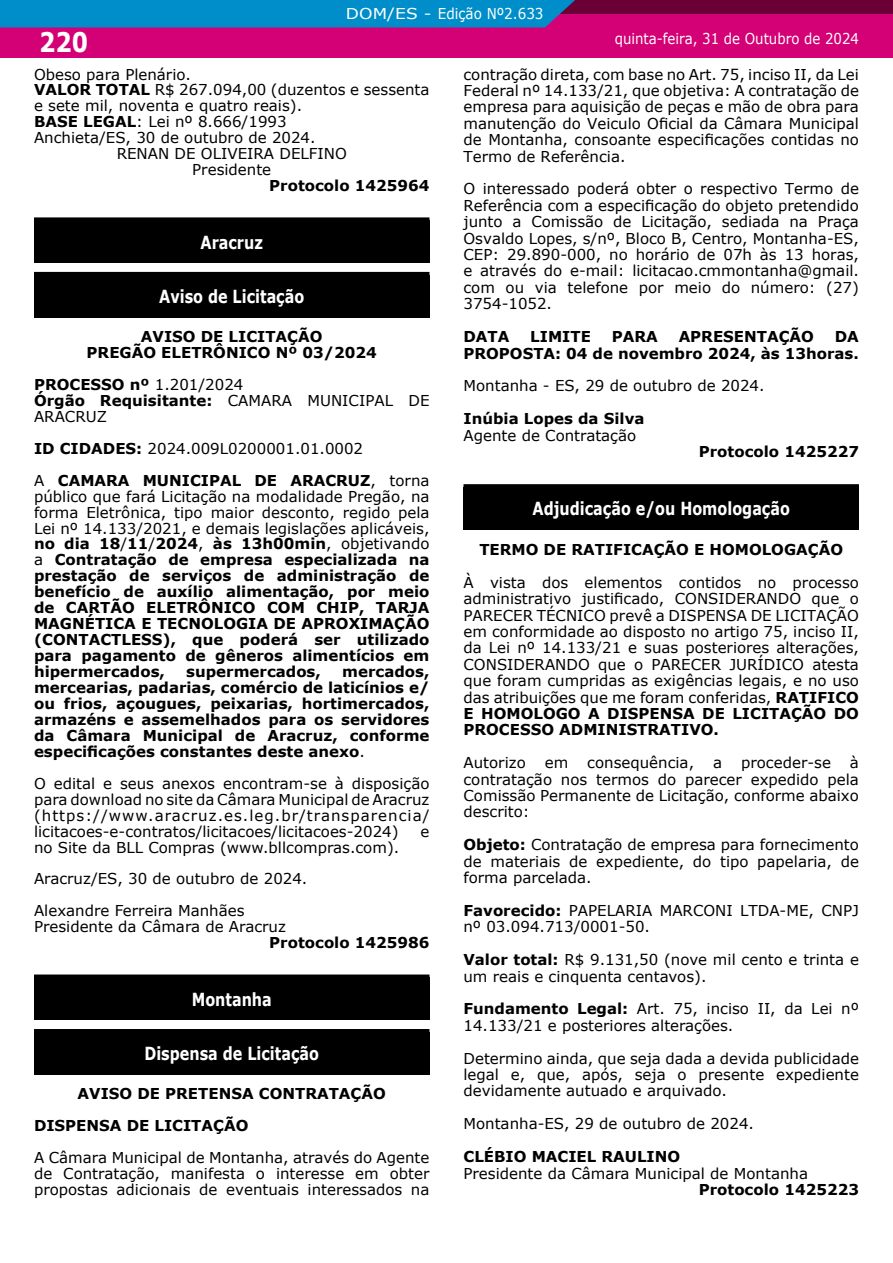
<style>
.page{position:relative;width:893px;height:1263px;background:#fff}
.page>*{position:absolute;margin:0;border:0;box-sizing:border-box;transform-origin:0 0}
.t1{font:700 27px "Verdana";color:#fff;scale:.85 1}
.t2{font:700 18px "Verdana";color:#fff;scale:.8 1}
.t3{font:15px/16.4px "Verdana";color:#000;text-align:justify}
.t4{font:700 15px/15.9px "Verdana";color:#000}
.t5{font:15px "Verdana";color:#fff;scale:.89 1}
.t6{font:15px "Verdana";color:#fff;scale:1.14 1}
.s1{font-weight:700}
.s2{font-weight:400}
</style>
<div class="page">
<div style="left:0;top:0;width:893px;height:57px;background:#d40075"></div>
<div style="left:0;top:0;width:893px;height:14px;background:#6b0037"></div>
<div style="left:0;top:0;width:575px;height:27px;background:#008eca"></div>
<div style="left:34px;top:220px;width:395px;height:43px;background:#000"></div>
<div style="left:34px;top:217px;width:395px;height:6px;background:#000"></div>
<div style="left:34px;top:275px;width:395px;height:42px;background:#000"></div>
<div style="left:34px;top:272px;width:395px;height:6px;background:#000"></div>
<div style="left:34px;top:977px;width:395px;height:43px;background:#000"></div>
<div style="left:34px;top:974px;width:395px;height:6px;background:#000"></div>
<div style="left:34px;top:1032px;width:395px;height:42px;background:#000"></div>
<div style="left:34px;top:1029px;width:395px;height:6px;background:#000"></div>
<div style="left:463px;top:487px;width:396px;height:43px;background:#000"></div>
<div style="left:463px;top:484px;width:396px;height:6px;background:#000"></div>
<h1 class="t1" style="left:39px;top:23px;width:59px">220</h1>
<p class="t6" style="left:346px;top:3px;width:175px">DOM/ES - Edição Nº2.633</p>
<p class="t5" style="left:615px;top:28px;width:276px">quinta-feira, 31 de Outubro de 2024</p>
<p class="t3" style="left:34px;top:66px;width:159px">Obeso para Plenário.</p>
<p class="t3" style="left:34px;top:82px;width:397px"><span class="s1">VALOR TOTAL</span> R$ 267.094,00 (duzentos e sessenta</p>
<p class="t3" style="left:34px;top:98px;width:270px">e sete mil, noventa e quatro reais).</p>
<p class="t3" style="left:34px;top:114px;width:254px"><span class="s1">BASE LEGAL</span>: Lei nº 8.666/1993</p>
<p class="t3" style="left:34px;top:129px;width:283px">Anchieta/ES, 30 de outubro de 2024.</p>
<p class="t3" style="left:117px;top:145px;width:232px">RENAN DE OLIVEIRA DELFINO</p>
<p class="t3" style="left:192px;top:161px;width:80px">Presidente</p>
<p class="t4" style="left:269px;top:177px;width:162px">Protocolo 1425964</p>
<p class="t2" style="left:201px;top:229px;width:80px">Aracruz</p>
<p class="t2" style="left:159px;top:284px;width:183px">Aviso de Licitação</p>
<p class="t4" style="left:87px;top:328px;width:292px;text-align:center">AVISO DE LICITAÇÃO<br>PREGÃO ELETRÔNICO Nº 03/2024</p>
<p class="t3" style="left:34px;top:376px;width:397px;line-height:15.9px;text-align:left"><span class="s1">PROCESSO nº</span> 1.201/2024<br><span class="s1">Órgão Requisitante:</span> CAMARA MUNICIPAL DE<br>ARACRUZ</p>
<p class="t4" style="left:34px;top:432px;width:397px;line-height:32px">ID CIDADES: <span class="s2">2024.009L0200001.01.0002<br>A</span> CAMARA MUNICIPAL DE ARACRUZ<span class="s2">, torna</span></p>
<p class="t4" style="left:34px;top:488px;width:397px;text-align:justify"><span class="s2">público que fará Licitação na modalidade Pregão, na forma Eletrônica, tipo maior desconto, regido pela Lei nº 14.133/2021, e demais legislações aplicáveis, </span>no dia 18<span class="s2">/</span>11<span class="s2">/</span>2024<span class="s2">,</span> às 13h00min<span class="s2">, objetivando a</span> Contratação de empresa especializada na prestação de serviços de administração de benefício de auxílio alimentação, por meio de CARTÃO ELETRÔNICO COM CHIP, TARJA MAGNÉTICA E TECNOLOGIA DE APROXIMAÇÃO (CONTACTLESS), que poderá ser utilizado para pagamento de gêneros alimentícios em hipermercados,</p>
<p class="t4" style="left:34px;top:663px;width:397px;text-align:justify;text-indent:308px">mercados, mercearias, padarias, comércio de laticínios e/ ou frios, açougues, peixarias, hortimercados, armazéns e assemelhados para os servidores da Câmara Municipal de Aracruz, conforme especificações constantes deste anexo<span class="s2">.</span></p>
<p class="t3" style="left:34px;top:775px;width:397px;line-height:15.9px">O edital e seus anexos encontram-se à disposição para download no site da Câmara Municipal de Aracruz (https://www.aracruz.es.leg.br/transparencia/ licitacoes-e-contratos/licitacoes/licitacoes-2024)</p>
<p class="t4" style="left:186px;top:663px;width:136px">supermercados,</p>
<p class="t3" style="left:421px;top:823px;width:10px">e</p>
<p class="t3" style="left:34px;top:831px;width:367px;line-height:32px;text-align:left">no Site da BLL Compras (www.bllcompras.com).<br>Aracruz/ES, 30 de outubro de 2024.<br>Alexandre Ferreira Manhães</p>
<p class="t3" style="left:34px;top:918px;width:253px">Presidente da Câmara de Aracruz</p>
<p class="t4" style="left:269px;top:934px;width:162px">Protocolo 1425986</p>
<p class="t2" style="left:192px;top:986px;width:102px">Montanha</p>
<p class="t2" style="left:144px;top:1041px;width:220px">Dispensa de Licitação</p>
<p class="t4" style="left:34px;top:1077px;width:353px;line-height:32px;text-indent:44px">AVISO DE PRETENSA CONTRATAÇÃO<br>DISPENSA DE LICITAÇÃO</p>
<p class="t3" style="left:34px;top:1149px;width:397px;line-height:15.9px">A Câmara Municipal de Montanha, através do Agente de Contratação, manifesta o interesse em obter propostas adicionais de eventuais interessados na</p>
<p class="t3" style="left:463px;top:66px;width:397px">contração direta, com base no Art. 75, inciso II, da Lei Federal nº 14.133/21, que objetiva: A contratação de empresa para aquisição de peças e mão de obra para manutenção do Veiculo Oficial da Câmara Municipal de Montanha, consoante especificações contidas no Termo de Referência.</p>
<p class="t3" style="left:463px;top:181px;width:397px">O interessado poderá obter o respectivo Termo de Referência com a especificação do objeto pretendido junto a Comissão de Licitação, sediada na Praça Osvaldo Lopes, s/nº, Bloco B, Centro, Montanha-ES, CEP: 29.890-000, no horário de 07h às 13 horas, e através do e-mail: licitacao.cmmontanha@gmail. com ou via telefone por meio do número: (27)<br>3754-1052.</p>
<p class="t4" style="left:463px;top:328px;width:47px">DATA</p>
<p class="t4" style="left:530px;top:328px;width:62px">LIMITE</p>
<p class="t4" style="left:612px;top:328px;width:48px">PARA</p>
<p class="t4" style="left:679px;top:328px;width:137px">APRESENTAÇÃO</p>
<p class="t4" style="left:463px;top:328px;width:397px;line-height:16.4px;text-align:right">DA<br>PROPOSTA: 04 de novembro 2024, às 13horas.</p>
<p class="t3" style="left:463px;top:378px;width:303px">Montanha - ES, 29 de outubro de 2024.</p>
<p class="t4" style="left:463px;top:410px;width:182px">Inúbia Lopes da Silva</p>
<p class="t3" style="left:463px;top:427px;width:174px">Agente de Contratação</p>
<p class="t4" style="left:699px;top:443px;width:162px">Protocolo 1425227</p>
<p class="t2" style="left:532px;top:496px;width:323px">Adjudicação e/ou Homologação</p>
<p class="t4" style="left:479px;top:541px;width:365px">TERMO DE RATIFICAÇÃO E HOMOLOGAÇÃO</p>
<p class="t3" style="left:463px;top:574px;width:397px">À vista dos elementos contidos no processo administrativo justificado, CONSIDERANDO que o PARECER TÉCNICO prevê a DISPENSA DE LICITAÇÃO em conformidade ao disposto no artigo 75, inciso II, da Lei nº 14.133/21 e suas posteriores alterações, CONSIDERANDO que o PARECER JURÍDICO atesta que foram cumpridas as exigências legais, e no uso das atribuições que me foram conferidas, <span class="s1">RATIFICO E HOMOLOGO A DISPENSA DE LICITAÇÃO DO PROCESSO ADMINISTRATIVO.</span></p>
<p class="t3" style="left:463px;top:754px;width:64px">Autorizo</p>
<p class="t3" style="left:545px;top:754px;width:25px">em</p>
<p class="t3" style="left:587px;top:754px;width:108px">consequência,</p>
<p class="t3" style="left:713px;top:754px;width:11px">a</p>
<p class="t3" style="left:741px;top:754px;width:91px">proceder-se</p>
<p class="t3" style="left:463px;top:754px;width:397px;text-indent:386px">à contratação nos termos do parecer expedido pela Comissão Permanente de Licitação, conforme abaixo descrito:</p>
<p class="t3" style="left:463px;top:836px;width:397px"><span class="s1">Objeto:</span> Contratação de empresa para fornecimento de materiais de expediente, do tipo papelaria, de forma parcelada.</p>
<p class="t3" style="left:463px;top:902px;width:397px"><span class="s1">Favorecido:</span> PAPELARIA MARCONI LTDA-ME, CNPJ nº 03.094.713/0001-50.</p>
<p class="t3" style="left:463px;top:951px;width:397px"><span class="s1">Valor total:</span> R$ 9.131,50 (nove mil cento e trinta e um reais e cinquenta centavos).</p>
<p class="t3" style="left:463px;top:1000px;width:397px"><span class="s1">Fundamento Legal:</span> Art. 75, inciso II, da Lei nº<br>14.133/21 e posteriores alterações.</p>
<p class="t3" style="left:463px;top:1050px;width:397px">Determino ainda, que seja dada a devida publicidade legal e, que, após, seja o presente expediente devidamente autuado e arquivado.</p>
<p class="t3" style="left:463px;top:1115px;width:292px">Montanha-ES, 29 de outubro de 2024.</p>
<p class="t4" style="left:463px;top:1148px;width:218px">CLÉBIO MACIEL RAULINO</p>
<p class="t3" style="left:463px;top:1165px;width:346px">Presidente da Câmara Municipal de Montanha</p>
<p class="t4" style="left:699px;top:1181px;width:162px">Protocolo 1425223</p>
</div>
